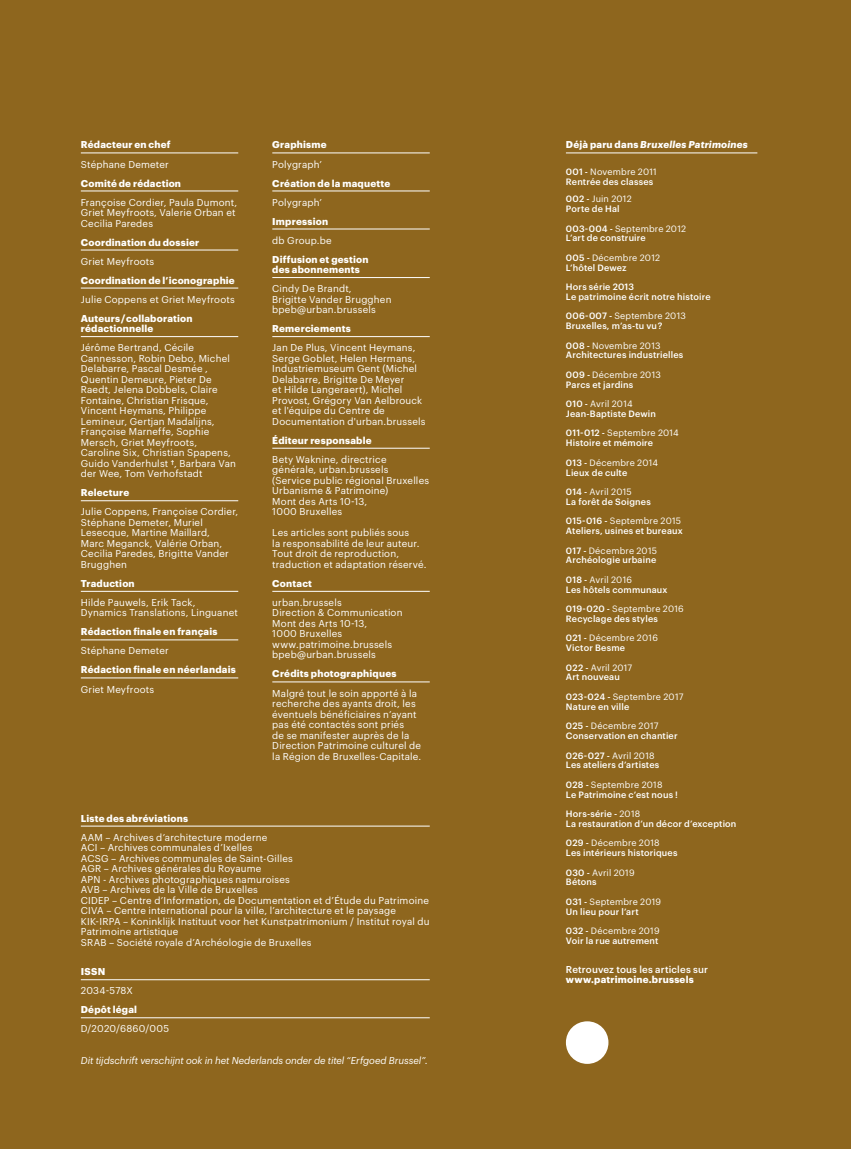
<style>
.page{position:relative;width:851px;height:1149px;background:#fff}
.page>*{position:absolute;margin:0;border:0;box-sizing:border-box;transform-origin:0 0}
.t1{font:9.75px/10.5px "Graphik";letter-spacing:.02em;color:#fff}
.t2{font:700 9.75px/10.5px "Graphik";letter-spacing:.02em;color:#fff}
.t3{font:italic 9.75px "Graphik";letter-spacing:-.005em;color:#fff}
.t4{font:italic 700 9.75px "Graphik";letter-spacing:.02em;color:#fff}
.t5{font:500 9.75px "Graphik";letter-spacing:.015em;color:#fff}
.t6{font:500 9px/9.8px "Graphik";letter-spacing:.02em;color:#fff}
.s1{font-style:normal}
.s2{font-weight:400}
.s3{font-style:inherit}
</style>
<div class="page">
<div style="left:0;top:0;width:850px;height:1148px;background:#8e661e"></div>
<hr style="left:81px;top:153px;width:157px;height:1px;background:#fff">
<hr style="left:81px;top:191px;width:157px;height:1px;background:#fff">
<hr style="left:81px;top:250px;width:157px;height:1px;background:#fff">
<hr style="left:81px;top:288px;width:157px;height:1px;background:#fff">
<hr style="left:81px;top:336px;width:157px;height:1px;background:#fff">
<hr style="left:81px;top:500px;width:157px;height:1px;background:#fff">
<hr style="left:81px;top:591px;width:157px;height:1px;background:#fff">
<hr style="left:81px;top:639px;width:157px;height:1px;background:#fff">
<hr style="left:81px;top:677px;width:157px;height:1px;background:#fff">
<hr style="left:272px;top:153px;width:157px;height:1px;background:#fff">
<hr style="left:272px;top:191px;width:157px;height:1px;background:#fff">
<hr style="left:272px;top:229px;width:157px;height:1px;background:#fff">
<hr style="left:272px;top:277px;width:157px;height:1px;background:#fff">
<hr style="left:272px;top:336px;width:157px;height:1px;background:#fff">
<hr style="left:272px;top:448px;width:157px;height:1px;background:#fff">
<hr style="left:272px;top:591px;width:157px;height:1px;background:#fff">
<hr style="left:272px;top:681px;width:157px;height:1px;background:#fff">
<hr style="left:81px;top:825px;width:348px;height:1px;background:#fff">
<hr style="left:81px;top:979px;width:348px;height:1px;background:#fff">
<hr style="left:81px;top:1017px;width:348px;height:1px;background:#fff">
<hr style="left:566px;top:153px;width:191px;height:1px;background:#fff">
<div style="left:566px;top:1020px;width:42px;height:43px;background:#fff;border-radius:50%"></div>
<p class="t2" style="left:81px;top:139px;width:91px">Rédacteur en chef</p>
<p class="t1" style="left:81px;top:158px;width:89px">Stéphane Demeter</p>
<p class="t2" style="left:81px;top:177px;width:102px">Comité de rédaction</p>
<p class="t1" style="left:81px;top:196px;width:158px">Françoise Cordier, Paula Dumont,<br>Griet Meyfroots, Valerie Orban et<br>Cecilia Paredes</p>
<p class="t2" style="left:81px;top:236px;width:120px">Coordination du dossier</p>
<p class="t1" style="left:81px;top:255px;width:75px">Griet Meyfroots</p>
<p class="t2" style="left:81px;top:274px;width:155px">Coordination de l’iconographie</p>
<p class="t1" style="left:81px;top:293px;width:155px">Julie Coppens et Griet Meyfroots</p>
<p class="t2" style="left:81px;top:312px;width:113px">Auteurs / collaboration rédactionnelle</p>
<p class="t1" style="left:81px;top:341px;width:157px">Jérôme Bertrand, Cécile<br>Cannesson, Robin Debo, Michel<br>Delabarre, Pascal Desmée ,<br>Quentin Demeure, Pieter De<br>Raedt, Jelena Dobbels, Claire<br>Fontaine, Christian Frisque,<br>Vincent Heymans, Philippe<br>Lemineur, Gertjan Madalijns,<br>Françoise Marneffe, Sophie<br>Mersch, Griet Meyfroots,<br>Caroline Six, Christian Spapens,<br>Guido Vanderhulst †, Barbara Van der Wee, Tom Verhofstadt</p>
<p class="t2" style="left:81px;top:486px;width:50px">Relecture</p>
<p class="t1" style="left:81px;top:505px;width:159px">Julie Coppens, Françoise Cordier,<br>Stéphane Demeter, Muriel<br>Lesecque, Martine Maillard,<br>Marc Meganck, Valérie Orban,<br>Cecilia Paredes, Brigitte Vander<br>Brugghen</p>
<p class="t2" style="left:81px;top:577px;width:55px">Traduction</p>
<p class="t1" style="left:81px;top:596px;width:158px">Hilde Pauwels, Erik Tack,<br>Dynamics Translations, Linguanet</p>
<p class="t2" style="left:81px;top:625px;width:138px">Rédaction finale en français</p>
<p class="t1" style="left:81px;top:644px;width:89px">Stéphane Demeter</p>
<p class="t2" style="left:81px;top:663px;width:156px">Rédaction finale en néerlandais</p>
<p class="t1" style="left:81px;top:682px;width:75px">Griet Meyfroots</p>
<p class="t2" style="left:272px;top:139px;width:56px">Graphisme</p>
<p class="t1" style="left:272px;top:158px;width:51px">Polygraph’</p>
<p class="t2" style="left:272px;top:177px;width:119px">Création de la maquette</p>
<p class="t1" style="left:272px;top:196px;width:51px">Polygraph’</p>
<p class="t2" style="left:272px;top:215px;width:57px">Impression</p>
<p class="t1" style="left:272px;top:234px;width:61px">db Group.be</p>
<p class="t2" style="left:272px;top:253px;width:98px">Diffusion et gestion des abonnements</p>
<p class="t1" style="left:272px;top:282px;width:121px">Cindy De Brandt,<br>Brigitte Vander Brugghen bpeb@urban.brussels</p>
<p class="t2" style="left:272px;top:322px;width:80px">Remerciements</p>
<p class="t1" style="left:272px;top:341px;width:155px">Jan De Plus, Vincent Heymans,<br>Serge Goblet, Helen Hermans,<br>Industriemuseum Gent (Michel<br>Delabarre, Brigitte De Meyer<br>et Hilde Langeraert), Michel<br>Provost, Grégory Van Aelbrouck et l'équipe du Centre de<br>Documentation d'urban.brussels</p>
<p class="t2" style="left:272px;top:434px;width:101px">Éditeur responsable</p>
<p class="t1" style="left:272px;top:453px;width:158px">Bety Waknine, directrice générale, urban.brussels (Service public régional Bruxelles<br>Urbanisme &amp; Patrimoine)<br>Mont des Arts 10-13,<br>1000 Bruxelles</p>
<p class="t1" style="left:272px;top:526px;width:156px">Les articles sont publiés sous<br>la responsabilité de leur auteur.<br>Tout droit de reproduction, traduction et adaptation réservé.</p>
<p class="t2" style="left:272px;top:577px;width:41px">Contact</p>
<p class="t1" style="left:272px;top:596px;width:132px">urban.brussels<br>Direction &amp; Communication<br>Mont des Arts 10-13,<br>1000 Bruxelles www.patrimoine.brussels bpeb@urban.brussels</p>
<p class="t2" style="left:272px;top:667px;width:126px">Crédits photographiques</p>
<p class="t1" style="left:272px;top:686px;width:150px">Malgré tout le soin apporté à la recherche des ayants droit, les éventuels bénéficiaires n’ayant pas été contactés sont priés<br>de se manifester auprès de la<br>Direction Patrimoine culturel de la Région de Bruxelles-Capitale.</p>
<p class="t2" style="left:81px;top:811px;width:109px">Liste des abréviations</p>
<p class="t1" style="left:81px;top:830px;width:350px">AAM – Archives d’architecture moderne<br>ACI – Archives communales d’Ixelles<br>ACSG – Archives communales de Saint-Gilles<br>AGR – Archives générales du Royaume<br>APN - Archives photographiques namuroises<br>AVB – Archives de la Ville de Bruxelles<br>CIDEP – Centre d’Information, de Documentation et d’Étude du Patrimoine CIVA – Centre international pour la ville, l’architecture et le paysage KIK-IRPA – Koninklijk Instituut voor het Kunstpatrimonium / Institut royal du Patrimoine artistique<br>SRAB – Société royale d’Archéologie de Bruxelles</p>
<p class="t2" style="left:81px;top:965px;width:26px">ISSN</p>
<p class="t1" style="left:81px;top:984px;width:53px">2034-578X</p>
<p class="t2" style="left:81px;top:1003px;width:58px">Dépôt légal</p>
<p class="t1" style="left:81px;top:1022px;width:90px">D/2020/6860/005</p>
<p class="t3" style="left:81px;top:1052px;width:348px">Dit tijdschrift verschijnt ook in het Nederlands onder de titel “Erfgoed Brussel”.</p>
<p class="t4" style="left:566px;top:137px;width:183px"><span class="s1">Déjà paru dans</span> Bruxelles Patrimoines</p>
<p class="t6" style="left:566px;top:166px;width:92px">001 - <span class="s2">Novembre 2011<br></span>Rentrée des classes</p>
<p class="t6" style="left:566px;top:193px;width:67px">002 - <span class="s2">Juin 2012<br></span>Porte de Hal</p>
<p class="t6" style="left:566px;top:222px;width:122px">003-004 <span class="s3">-</span> <span class="s2">Septembre 2012<br></span>L’art de construire</p>
<p class="t6" style="left:566px;top:252px;width:96px">005 <span class="s3">-</span> <span class="s2">Décembre 2012<br></span>L’hôtel Dewez</p>
<p class="t6" style="left:566px;top:281px;width:146px">Hors série 2013<br>Le patrimoine écrit notre histoire</p>
<p class="t6" style="left:566px;top:310px;width:121px">006-007 <span class="s3">-</span> <span class="s2">Septembre 2013<br></span>Bruxelles, m’as-tu vu ?</p>
<p class="t6" style="left:566px;top:339px;width:119px">008 - <span class="s2">Novembre 2013<br></span>Architectures industrielles</p>
<p class="t6" style="left:566px;top:369px;width:96px">009 <span class="s3">-</span> <span class="s2">Décembre 2013<br></span>Parcs et jardins</p>
<p class="t6" style="left:566px;top:398px;width:92px">010 <span class="s3">-</span> <span class="s2">Avril 2014<br></span>Jean-Baptiste Dewin</p>
<p class="t6" style="left:566px;top:427px;width:114px">011-012 <span class="s3">-</span> <span class="s2">Septembre 2014<br></span>Histoire et mémoire</p>
<p class="t6" style="left:566px;top:456px;width:94px">013 <span class="s3">-</span> <span class="s2">Décembre 2014<br></span>Lieux de culte</p>
<p class="t6" style="left:566px;top:486px;width:86px">014 <span class="s3">-</span> <span class="s2">Avril 2015<br></span>La forêt de Soignes</p>
<p class="t6" style="left:566px;top:515px;width:118px">015-016 <span class="s3">-</span> <span class="s2">Septembre 2015<br></span>Ateliers, usines et bureaux</p>
<p class="t6" style="left:566px;top:544px;width:93px">017 - <span class="s2">Décembre 2015<br></span>Archéologie urbaine</p>
<p class="t6" style="left:566px;top:573px;width:103px">018 <span class="s3">-</span> <span class="s2">Avril 2016<br></span>Les hôtels communaux</p>
<p class="t6" style="left:566px;top:603px;width:119px">019-020 <span class="s3">-</span> <span class="s2">Septembre 2016<br></span>Recyclage des styles</p>
<p class="t6" style="left:566px;top:632px;width:93px">021 <span class="s3">-</span> <span class="s2">Décembre 2016<br></span>Victor Besme</p>
<p class="t6" style="left:566px;top:661px;width:68px">022 <span class="s3">-</span> <span class="s2">Avril 2017<br></span>Art nouveau</p>
<p class="t6" style="left:566px;top:690px;width:119px">023-024 <span class="s3">-</span> <span class="s2">Septembre 2017<br></span>Nature en ville</p>
<p class="t6" style="left:566px;top:720px;width:113px">025 <span class="s3">-</span> <span class="s2">Décembre 2017<br></span>Conservation en chantier</p>
<p class="t6" style="left:566px;top:749px;width:95px">026-027 <span class="s3">-</span> <span class="s2">Avril 2018<br></span>Les ateliers d’artistes</p>
<p class="t6" style="left:566px;top:778px;width:113px">028 <span class="s3">-</span> <span class="s2">Septembre 2018<br></span>Le Patrimoine c’est nous !</p>
<p class="t6" style="left:566px;top:807px;width:172px">Hors-série <span class="s3">-</span> <span class="s2">2018<br></span>La restauration d’un décor d’exception</p>
<p class="t6" style="left:566px;top:837px;width:113px">029 <span class="s3">-</span> <span class="s2">Décembre 2018<br></span>Les intérieurs historiques</p>
<p class="t6" style="left:566px;top:866px;width:70px">030 <span class="s3">-</span> <span class="s2">Avril 2019<br></span>Bétons</p>
<p class="t6" style="left:566px;top:895px;width:97px">031 <span class="s3">-</span> <span class="s2">Septembre 2019<br></span>Un lieu pour l’art</p>
<p class="t6" style="left:566px;top:924px;width:95px">032 <span class="s3">-</span> <span class="s2">Décembre 2019<br></span>Voir la rue autrement</p>
<p class="t5" style="left:566px;top:961px;width:144px">Retrouvez tous les articles sur</p>
<p class="t2" style="left:566px;top:972px;width:129px">www.patrimoine.brussels</p>
</div>
